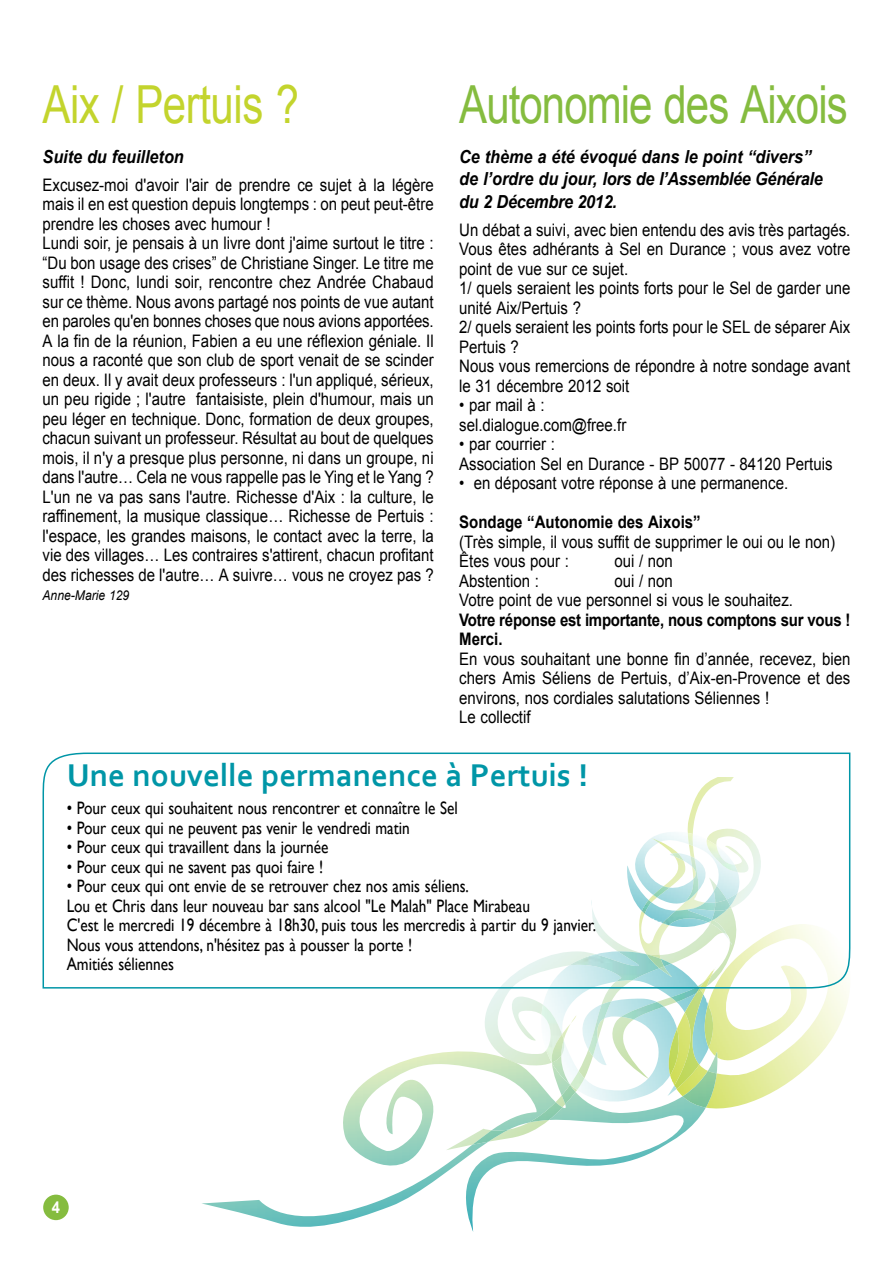
<style>
.page{position:relative;width:893px;height:1263px;background:#fff}
.page>*{position:absolute;margin:0;border:0;box-sizing:border-box;transform-origin:0 0}
.t1{font:52.5px "Arial";letter-spacing:-.02em;color:#85bc3f;scale:.8 1}
.t2{font:52.5px "Arial";letter-spacing:-.01em;color:#c3d42d;scale:.8 1}
.t3{font:700 33px "Corbel";color:#0096a7}
.t4{font:18px/19.5px "Gill Sans";color:#000;scale:.85 1}
.t5{font:italic 700 18px/22.5px "Arial";color:#000;scale:.9 1}
.t6{font:17.25px/19.5px "Arial";color:#000;scale:.87 1}
.t7{font:700 17.25px/19.5px "Arial";letter-spacing:-.015em;color:#000;scale:.87 1}
.t8{font:700 16.5px "Arial";color:#fff;scale:.9 1}
.t9{font:italic 13.5px "Arial";color:#000;scale:.9 1}
</style>
<div class="page">
<img style="left:446px;top:988px;width:279px;height:121px">
<img style="left:541px;top:988px;width:155px;height:27px">
<img style="left:706px;top:988px;width:143px;height:120px">
<img style="left:670px;top:1012px;width:4px;height:3px">
<img style="left:703px;top:1004px;width:11px;height:11px">
<img style="left:674px;top:990px;width:29px;height:25px">
<svg style="left:696px;top:988px;width:10px;height:6px"></svg>
<img style="left:202px;top:1015px;width:515px;height:217px">
<img style="left:562px;top:1085px;width:13px;height:19px">
<img style="left:528px;top:1102px;width:34px;height:21px">
<svg style="left:506px;top:1058px;width:10px;height:5px"></svg>
<img style="left:472px;top:1129px;width:37px;height:16px">
<img style="left:552px;top:1055px;width:18px;height:29px">
<img style="left:552px;top:1034px;width:12px;height:28px">
<svg style="left:715px;top:1051px;width:2px;height:6px"></svg>
<img style="left:683px;top:1071px;width:34px;height:36px">
<div style="left:43px;top:1194px;width:26px;height:26px;background:#85bc3f;border-radius:50%"></div>
<svg style="left:43px;top:752px;width:807px;height:236px"></svg>
<h1 class="t2" style="left:43px;top:76px;width:322px">Aix / Pertuis ?</h1>
<p class="t5" style="left:43px;top:145px;width:158px">Suite du feuilleton</p>
<p class="t6" style="left:43px;top:175px;width:451px">Excusez-moi d'avoir l'air de prendre ce sujet à la légère mais il en est question depuis longtemps : on peut peut-être prendre les choses avec humour !<br>Lundi soir, je pensais à un livre dont j'aime surtout le titre : “Du bon usage des crises” de Christiane Singer. Le titre me suffit ! Donc, lundi soir, rencontre chez Andrée Chabaud sur ce thème. Nous avons partagé nos points de vue autant en paroles qu'en bonnes choses que nous avions apportées.<br>A la fin de la réunion, Fabien a eu une réflexion géniale. Il nous a raconté que son club de sport venait de se scinder en deux. Il y avait deux professeurs : l'un appliqué, sérieux, un peu rigide ; l'autre fantaisiste, plein d'humour, mais un peu léger en technique. Donc, formation de deux groupes, chacun suivant un professeur. Résultat au bout de quelques mois, il n'y a presque plus personne, ni dans un groupe, ni dans l'autre… Cela ne vous rappelle pas le Ying et le Yang ?<br>L'un ne va pas sans l'autre. Richesse d'Aix : la culture, le raffinement, la musique classique… Richesse de Pertuis : l'espace, les grandes maisons, le contact avec la terre, la vie des villages… Les contraires s'attirent, chacun profitant des richesses de l'autre… A suivre… vous ne croyez pas ?</p>
<p class="t9" style="left:43px;top:588px;width:98px">Anne-Marie 129</p>
<h1 class="t1" style="left:459px;top:76px;width:487px">Autonomie des Aixois</h1>
<p class="t5" style="left:459px;top:145px;width:405px">Ce thème a été évoqué dans le point “divers” de l’ordre du jour, lors de l’Assemblée Générale du 2 Décembre 2012.</p>
<p class="t6" style="left:459px;top:220px;width:451px">Un débat a suivi, avec bien entendu des avis très partagés.<br>Vous êtes adhérants à Sel en Durance ; vous avez votre point de vue sur ce sujet.<br>1/ quels seraient les points forts pour le Sel de garder une unité Aix/Pertuis ?<br>2/ quels seraient les points forts pour le SEL de séparer Aix Pertuis ?<br>Nous vous remercions de répondre à notre sondage avant le 31 décembre 2012 soit</p>
<p class="t6" style="left:459px;top:396px;width:194px">• par mail à : sel.dialogue.com@free.fr</p>
<p class="t6" style="left:459px;top:435px;width:431px">• par courrier :<br>Association Sel en Durance - BP 50077 - 84120 Pertuis</p>
<p class="t6" style="left:459px;top:474px;width:380px">• en déposant votre réponse à une permanence.</p>
<p class="t7" style="left:459px;top:513px;width:279px">Sondage “Autonomie des Aixois”</p>
<p class="t6" style="left:459px;top:532px;width:433px">(Très simple, il vous suffit de supprimer le oui ou le non)<br>Êtes vous pour :</p>
<p class="t6" style="left:614px;top:552px;width:69px">oui / non</p>
<p class="t6" style="left:459px;top:571px;width:385px;text-indent:155px">oui / non<br>Votre point de vue personnel si vous le souhaitez.</p>
<p class="t7" style="left:459px;top:610px;width:451px">Votre réponse est importante, nous comptons sur vous !<br>Merci.</p>
<p class="t6" style="left:459px;top:649px;width:451px">En vous souhaitant une bonne fin d’année, recevez, bien chers Amis Séliens de Pertuis, d’Aix-en-Provence et des environs, nos cordiales salutations Séliennes !<br>Le collectif</p>
<p class="t6" style="left:459px;top:571px;width:93px">Abstention :</p>
<h2 class="t3" style="left:67px;top:755px;width:523px">Une nouvelle permanence à Pertuis !</h2>
<p class="t4" style="left:67px;top:798px;width:462px">• Pour ceux qui souhaitent nous rencontrer et connaître le Sel</p>
<p class="t4" style="left:67px;top:818px;width:405px">• Pour ceux qui ne peuvent pas venir le vendredi matin</p>
<p class="t4" style="left:67px;top:837px;width:310px">• Pour ceux qui travaillent dans la journée</p>
<p class="t4" style="left:67px;top:857px;width:303px">• Pour ceux qui ne savent pas quoi faire !</p>
<p class="t4" style="left:67px;top:876px;width:624px">• Pour ceux qui ont envie de se retrouver chez nos amis séliens.<br>Lou et Chris dans leur nouveau bar sans alcool "Le Malah" Place Mirabeau<br>C'est le mercredi 19 décembre à 18h30, puis tous les mercredis à partir du 9 janvier.<br>Nous vous attendons, n'hésitez pas à pousser la porte !<br>Amitiés séliennes</p>
<p class="t8" style="left:52px;top:1198px;width:11px">4</p>
</div>
